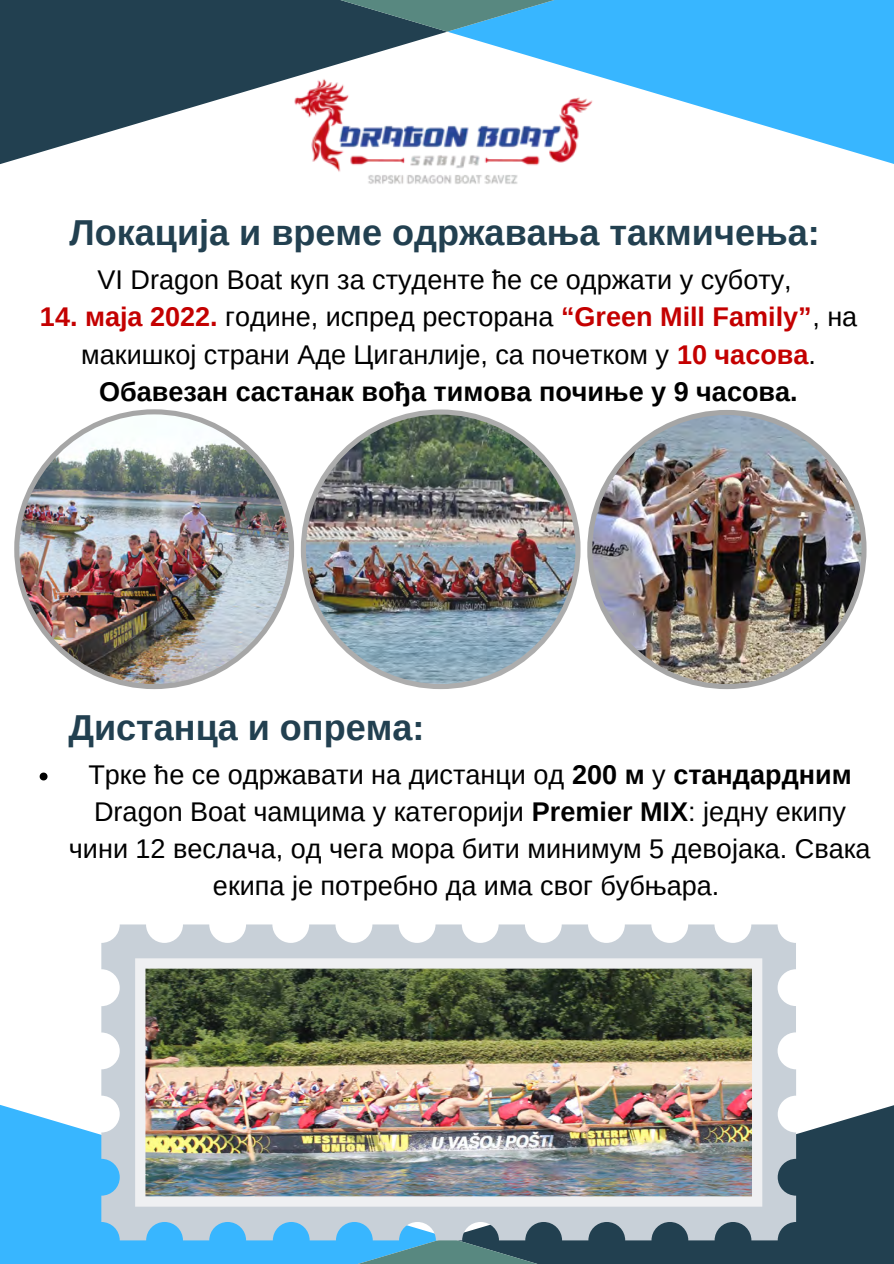
<style>
.page{position:relative;width:894px;height:1264px;background:#fff}
.page>*{position:absolute;margin:0;border:0;box-sizing:border-box;transform-origin:0 0}
.t1{font:700 36px "Arimo";color:#224050}
.t2{font:27px/37.2px "Arimo";color:#000;text-align:center}
.t3{font:700 27px "Arimo";color:#000}
.s1{font-weight:700;color:#c40000}
.s2{font-weight:700}
</style>
<div class="page">
<svg style="left:0;top:0;width:446px;height:164px;fill:#224050"></svg>
<svg style="left:448px;top:0;width:445px;height:164px;fill:#38b6ff"></svg>
<svg style="left:233px;top:0;width:428px;height:32px"></svg>
<svg style="left:662px;top:1071px;width:231px;height:192px;fill:#224050"></svg>
<svg style="left:0;top:1104px;width:232px;height:159px;fill:#38b6ff"></svg>
<svg style="left:232px;top:1240px;width:430px;height:23px"></svg>
<img style="left:265px;top:70px;width:365px;height:114px">
<img style="left:14px;top:409px;width:280px;height:280px">
<img style="left:301px;top:409px;width:279px;height:280px">
<img style="left:587px;top:410px;width:279px;height:279px">
<svg style="left:40px;top:772px;width:7px;height:8px"></svg>
<svg style="left:101px;top:924px;width:694px;height:316px;fill:#c8d0d8"></svg>
<img style="left:135px;top:958px;width:627px;height:248px">
<p class="t1" style="left:70px;top:213px;width:751px">Локација и време одржавања такмичења:</p>
<p class="t2" style="left:98px;top:261px;width:695px">VI Dragon Boat куп за студенте ће се одржати у суботу,</p>
<p class="t2" style="left:40px;top:298px;width:818px"><span class="s1">14. маја 2022.</span> године, испред ресторана <span class="s1">“Green Mill Family”</span>, на макишкој страни Аде Циганлије, са почетком у <span class="s1">10 часова</span>.</p>
<p class="t3" style="left:99px;top:376px;width:700px">Обавезан састанак вођа тимова почиње у 9 часова.</p>
<p class="t1" style="left:68px;top:707px;width:357px">Дистанца и опрема:</p>
<p class="t2" style="left:69px;top:755px;width:803px">Трке ће се одржавати на дистанци од <span class="s2">200 м</span> у <span class="s2">стандардним </span>Dragon Boat чамцима у категорији <span class="s2">Premier МIX</span>: једну екипу чини 12 веслача, од чега мора бити минимум 5 девојака. Свака екипа је потребно да има свог бубњара.</p>
</div>
